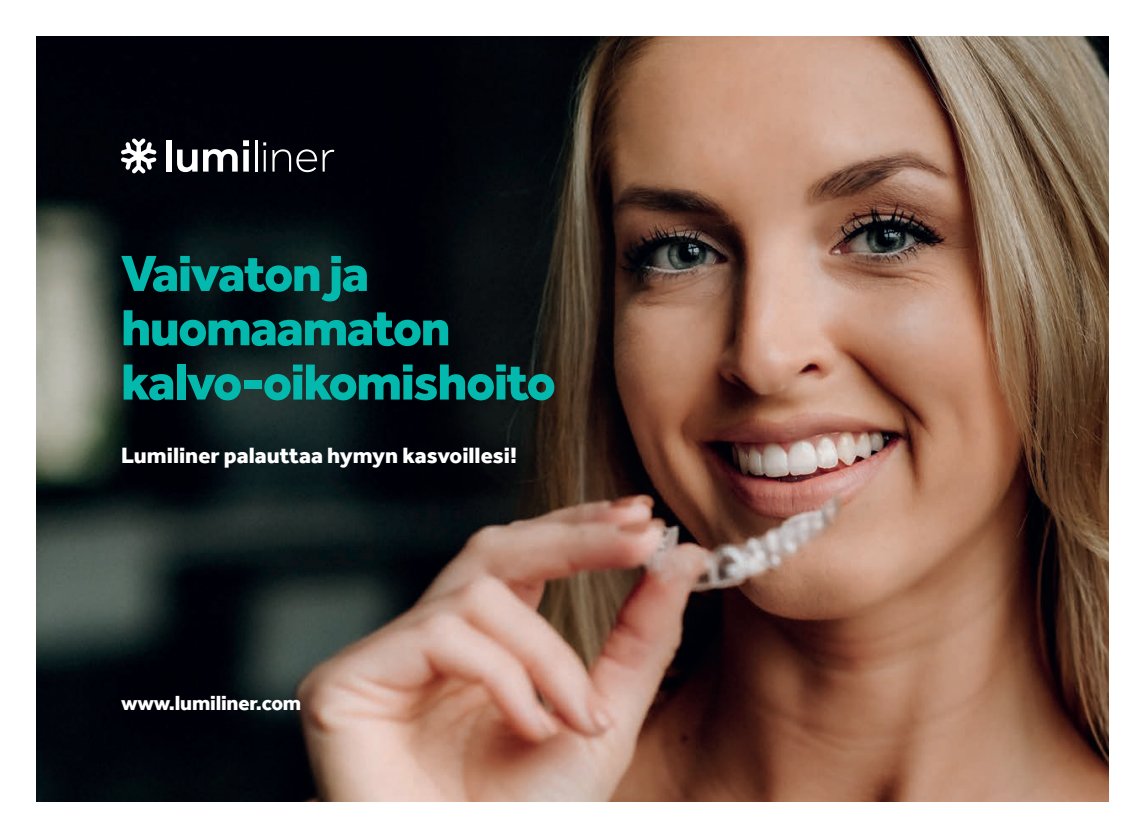
<style>
.page{position:relative;width:1145px;height:838px;background:#fff}
.page>*{position:absolute;margin:0;border:0;box-sizing:border-box;transform-origin:0 0}
.t1{font:800 52.5px "Effra";letter-spacing:-.03em;color:#03b9ae}
.t2{font:800 22.75px "Effra";color:#fff}
.t3{font:800 21px "Effra";letter-spacing:-.01em;color:#fff}
</style>
<div class="page">
<img style="left:37px;top:37px;width:1071px;height:764px">
<svg style="left:121px;top:138px;width:36px;height:35px"></svg>
<div style="left:166px;top:140px;width:6px;height:31px;background:#fff"></div>
<svg style="left:177px;top:140px;width:72px;height:32px"></svg>
<hr style="left:255px;top:140px;width:2px;height:31px;background:#fff">
<hr style="left:264px;top:150px;width:2px;height:21px;background:#fff">
<svg style="left:272px;top:149px;width:45px;height:23px"></svg>
<svg style="left:323px;top:150px;width:11px;height:21px"></svg>
<p class="t1" style="left:121px;top:242px;width:250px">Vaivaton ja</p>
<p class="t1" style="left:121px;top:296px;width:331px">huomaamaton</p>
<p class="t1" style="left:121px;top:350px;width:436px">kalvo-oikomishoito</p>
<p class="t2" style="left:121px;top:442px;width:397px">Lumiliner palauttaa hymyn kasvoillesi!</p>
<p class="t3" style="left:121px;top:690px;width:182px">www.lumiliner.com</p>
</div>
